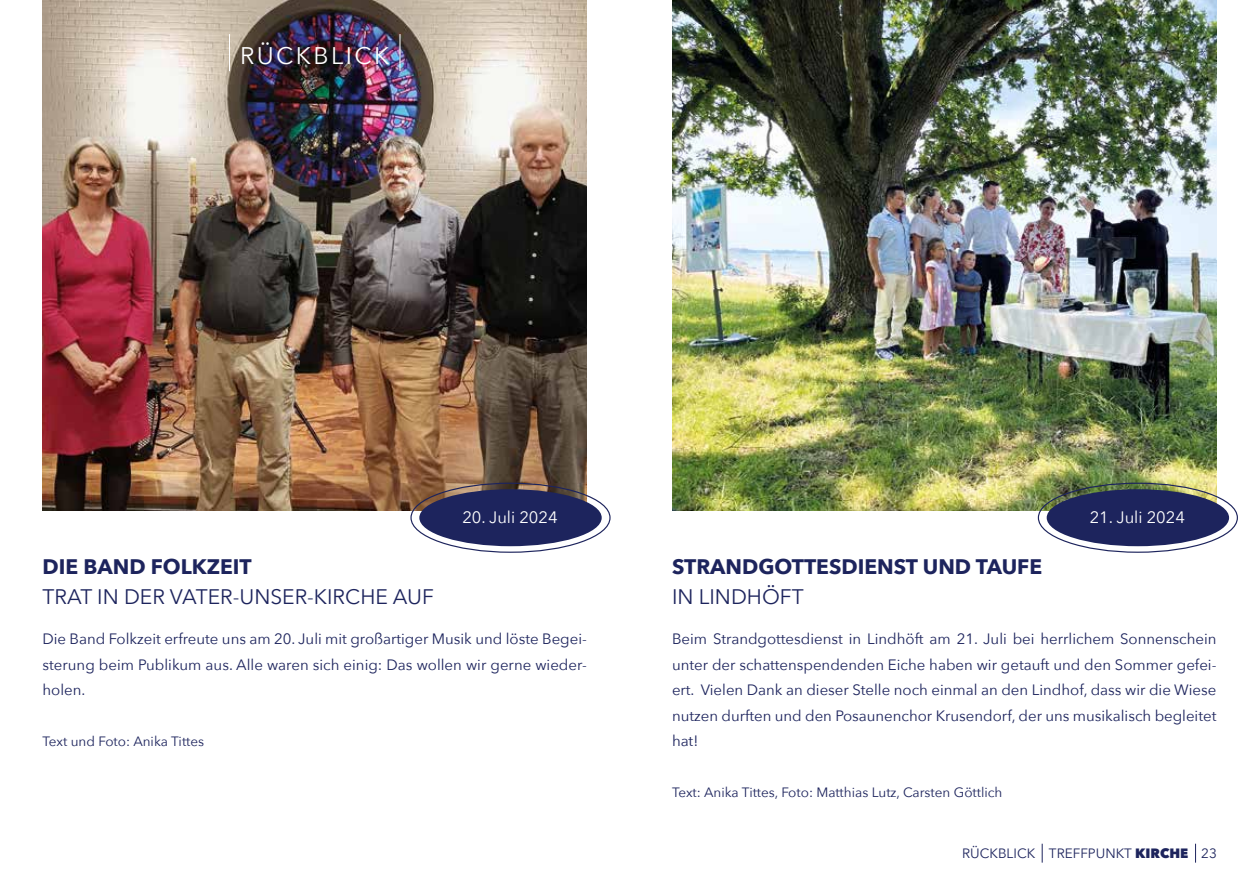
<style>
.page{position:relative;width:1259px;height:893px;background:#fff}
.page>*{position:absolute;margin:0;border:0;box-sizing:border-box;transform-origin:0 0}
.t1{font:24px "Avenir Next";letter-spacing:.1em;color:#fff}
.t2{font:700 21px "Avenir Next";color:#1d245d}
.t3{font:21px "Avenir Next";color:#1d245d}
.t4{font:16.5px "Avenir Next";color:#fff}
.t5{font:15px/25.5px "Avenir Next";color:#1d245d;text-align:justify}
.t6{font:13.5px "Avenir Next";color:#1d245d}
.s1{font-weight:800}
</style>
<div class="page">
<img style="left:43px;top:0;width:544px;height:510px">
<img style="left:672px;top:0;width:544px;height:510px">
<hr style="left:229px;top:34px;width:1px;height:37px;background:#fff">
<hr style="left:399px;top:34px;width:1px;height:37px;background:#fff">
<div style="left:419px;top:489px;width:183px;height:57px;background:#1d245d;border-radius:50%"></div>
<div style="left:1046px;top:489px;width:183px;height:57px;background:#1d245d;border-radius:50%"></div>
<svg style="left:1041px;top:844px;width:1px;height:19px"></svg>
<svg style="left:1195px;top:844px;width:1px;height:19px"></svg>
<h1 class="t1" style="left:240px;top:35px;width:151px">RÜCKBLICK</h1>
<h2 class="t2" style="left:43px;top:548px;width:211px">DIE BAND FOLKZEIT</h2>
<h2 class="t3" style="left:43px;top:579px;width:393px">TRAT IN DER VATER-UNSER-KIRCHE AUF</h2>
<p class="t4" style="left:462px;top:503px;width:97px">20. Juli 2024</p>
<p class="t4" style="left:1089px;top:503px;width:97px">21. Juli 2024</p>
<h2 class="t2" style="left:672px;top:548px;width:372px">STRANDGOTTESDIENST UND TAUFE</h2>
<h2 class="t3" style="left:672px;top:579px;width:133px">IN LINDHÖFT</h2>
<p class="t5" style="left:43px;top:626px;width:546px">Die Band Folkzeit erfreute uns am 20. Juli mit großartiger Musik und löste Begei&shy;sterung beim Publikum aus. Alle waren sich einig: Das wollen wir gerne wieder&shy;holen.</p>
<p class="t6" style="left:43px;top:730px;width:163px">Text und Foto: Anika Tittes</p>
<p class="t5" style="left:672px;top:626px;width:546px">Beim Strandgottesdienst in Lindhöft am 21. Juli bei herrlichem Sonnenschein unter der schattenspendenden Eiche haben wir getauft und den Sommer gefei&shy;ert. Vielen Dank an dieser Stelle noch einmal an den Lindhof, dass wir die Wiese nutzen durften und den Posaunenchor Krusendorf, der uns musikalisch begleitet hat!</p>
<p class="t6" style="left:672px;top:781px;width:332px">Text: Anika Tittes, Foto: Matthias Lutz, Carsten Göttlich</p>
<p class="t6" style="left:962px;top:842px;width:256px">RÜCKBLICK TREFFPUNKT <span class="s1">KIRCHE</span> 23</p>
</div>
